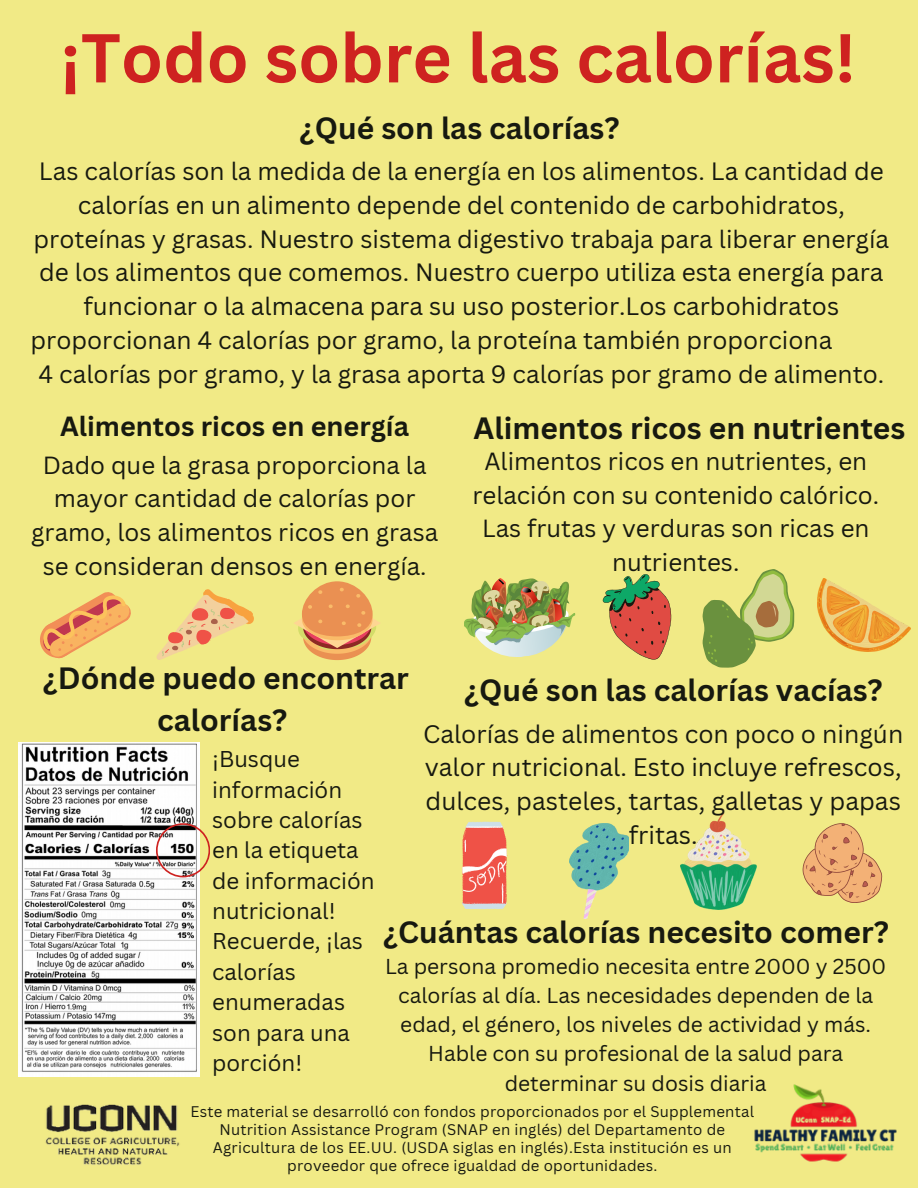
<style>
.page{position:relative;width:918px;height:1188px;background:#f1ea86}
.page>*{position:absolute;margin:0;border:0;box-sizing:border-box;transform-origin:0 0}
.t1{font:700 67.5px "Canva Sans";color:#ce2220}
.t2{font:700 30px/41.7px "Canva Sans";color:#171910;text-align:center}
.t3{font:700 27px "Canva Sans";color:#171910}
.t4{font:24.6px/33.8px "Canva Sans";color:#171910;text-align:center}
.t5{font:24.45px "Canva Sans";color:#171910}
.t6{font:24.15px/33.8px "Canva Sans";color:#171910;text-align:center}
.t7{font:22.2px/30.3px "Canva Sans";color:#171910}
.t8{font:21px/29.2px "Canva Sans";color:#171910;text-align:center}
.t9{font:15px/18px "Canva Sans";letter-spacing:.015em;color:#171910;text-align:center}
</style>
<div class="page">
<img style="left:45px;top:1104px;width:135px;height:61px">
<img style="left:754px;top:1084px;width:143px;height:78px">
<svg style="left:156px;top:589px;width:98px;height:71px"></svg>
<img style="left:818px;top:578px;width:92px;height:73px">
<svg style="left:294px;top:581px;width:86px;height:79px"></svg>
<svg style="left:603px;top:574px;width:68px;height:86px"></svg>
<img style="left:680px;top:814px;width:77px;height:96px">
<img style="left:569px;top:823px;width:60px;height:96px">
<img style="left:464px;top:578px;width:112px;height:79px">
<svg style="left:462px;top:822px;width:45px;height:87px;background:#ed7c6f"></svg>
<svg style="left:802px;top:823px;width:80px;height:80px"></svg>
<svg style="left:40px;top:592px;width:91px;height:67px"></svg>
<svg style="left:702px;top:569px;width:92px;height:99px"></svg>
<img style="left:19px;top:742px;width:181px;height:334px">
<svg style="left:156px;top:823px;width:54px;height:54px;background:#c6b5a5"></svg>
<p class="t1" style="left:60px;top:10px;width:797px">¡Todo sobre las calorías!</p>
<p class="t2" style="left:300px;top:107px;width:321px">¿Qué son las calorías?</p>
<p class="t5" style="left:39px;top:154px;width:846px">Las calorías son la medida de la energía en los alimentos. La cantidad de</p>
<p class="t5" style="left:78px;top:188px;width:769px">calorías en un alimento depende del contenido de carbohidratos,</p>
<p class="t5" style="left:34px;top:221px;width:857px">proteínas y grasas. Nuestro sistema digestivo trabaja para liberar energía</p>
<p class="t5" style="left:39px;top:255px;width:846px">de los alimentos que comemos. Nuestro cuerpo utiliza esta energía para</p>
<p class="t5" style="left:84px;top:289px;width:757px">funcionar o la almacena para su uso posterior.Los carbohidratos</p>
<p class="t5" style="left:31px;top:323px;width:803px">proporcionan 4 calorías por gramo, la proteína también proporciona</p>
<p class="t5" style="left:39px;top:356px;width:847px">4 calorías por gramo, y la grasa aporta 9 calorías por gramo de alimento.</p>
<p class="t3" style="left:60px;top:407px;width:351px">Alimentos ricos en energía</p>
<p class="t2" style="left:474px;top:407px;width:433px">Alimentos ricos en nutrientes</p>
<p class="t6" style="left:31px;top:447px;width:408px">Dado que la grasa proporciona la mayor cantidad de calorías por gramo, los alimentos ricos en grasa se consideran densos en energía.</p>
<p class="t6" style="left:472px;top:444px;width:408px">Alimentos ricos en nutrientes, en relación con su contenido calórico.<br>Las frutas y verduras son ricas en nutrientes.</p>
<p class="t2" style="left:43px;top:657px;width:368px">¿Dónde puedo encontrar calorías?</p>
<p class="t2" style="left:464px;top:669px;width:420px">¿Qué son las calorías vacías?</p>
<p class="t4" style="left:423px;top:716px;width:482px">Calorías de alimentos con poco o ningún valor nutricional. Esto incluye refrescos, dulces, pasteles, tartas, galletas y papas fritas.</p>
<p class="t7" style="left:212px;top:743px;width:164px">¡Busque información sobre calorías en la etiqueta de información nutricional!<br>Recuerde, ¡las calorías enumeradas son para una porción!</p>
<p class="t2" style="left:383px;top:910px;width:507px">¿Cuántas calorías necesito comer?</p>
<p class="t8" style="left:385px;top:951px;width:503px">La persona promedio necesita entre 2000 y 2500 calorías al día. Las necesidades dependen de la edad, el género, los niveles de actividad y más.<br>Hable con su profesional de la salud para determinar su dosis diaria</p>
<p class="t9" style="left:190px;top:1102px;width:565px">Este material se desarrolló con fondos proporcionados por el Supplemental</p>
<p class="t9" style="left:213px;top:1120px;width:520px">Nutrition Assistance Program (SNAP en inglés) del Departamento de<br>Agricultura de los EE.UU. (USDA siglas en inglés).Esta institución es un proveedor que ofrece igualdad de oportunidades.</p>
</div>
